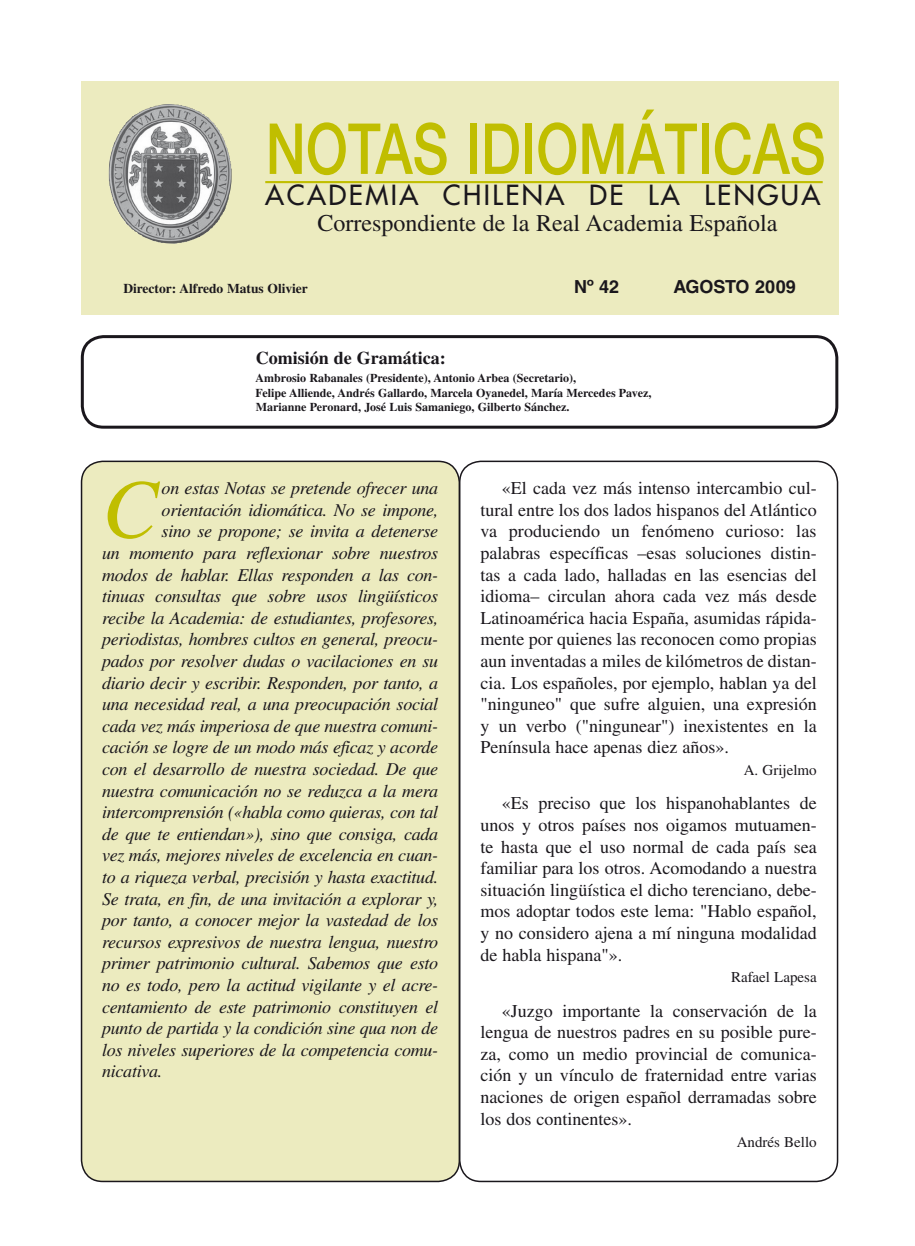
<style>
.page{position:relative;width:915px;height:1246px;background:#fff}
.page>*{position:absolute;margin:0;border:0;box-sizing:border-box;transform-origin:0 0}
.t1{font:italic 84.15px "Times LT Std";color:#c0be00}
.t2{font:500 70.5px "Helvetica Neue";color:#c0be00;scale:.79 1}
.t3{font:500 27px "Futura Std";letter-spacing:.09em;color:#1a171c}
.t4{font:24px "Times LT Std";color:#1a171c}
.t5{font:italic 18px "Times LT Std";letter-spacing:-.015em;color:#1a171c}
.t6{font:18px/21.6px "Times LT Std";color:#1a171c;text-align:justify}
.t7{font:700 18px "Times LT Std";color:#1a171c}
.t8{font:700 18px "Helvetica LT Std";color:#1a171c}
.Autor{font:15px "Times LT Std";color:#1a171c}
.t9{font:700 13.5px "Times LT Std";color:#1a171c}
.t10{font:700 12px "Times LT Std";color:#1a171c}
</style>
<div class="page">
<div style="left:81px;top:461px;width:378px;height:720px;background:#ecebbf;border-radius:21px"></div>
<div style="left:81px;top:461px;width:379px;height:721px;border:2px solid #1a171c;border-radius:21px"></div>
<div style="left:459px;top:461px;width:379px;height:721px;border:2px solid #1a171c;border-radius:21px"></div>
<div style="left:81px;top:81px;width:757px;height:234px;background:#ecebbf"></div>
<hr style="left:265px;top:181px;width:557px;height:2px;background:#c0be00">
<div style="left:81px;top:335px;width:757px;height:94px;border:3px solid #1a171c;border-radius:21px"></div>
<img style="left:109px;top:104px;width:88px;height:140px">
<p class="t2" style="left:266px;top:107px;width:709px">NOTAS IDIOMÁTICAS</p>
<p class="t3" style="left:265px;top:178px;width:556px">ACADEMIA CHILENA DE LA LENGUA</p>
<p class="t4" style="left:317px;top:209px;width:461px">Correspondiente de la Real Academia Española</p>
<p class="t9" style="left:123px;top:281px;width:186px">Director: Alfredo Matus Olivier</p>
<p class="t8" style="left:574px;top:276px;width:47px">Nº 42</p>
<p class="t8" style="left:673px;top:276px;width:124px">AGOSTO 2009</p>
<p class="t7" style="left:256px;top:347px;width:191px">Comisión de Gramática:</p>
<p class="t10" style="left:255px;top:371px;width:322px">Ambrosio Rabanales (Presidente), Antonio Arbea (Secretario),</p>
<p class="t10" style="left:255px;top:385px;width:397px">Felipe Alliende, Andrés Gallardo, Marcela Oyanedel, María Mercedes Pavez,</p>
<p class="t10" style="left:256px;top:400px;width:315px">Marianne Peronard, José Luis Samaniego, Gilberto Sánchez.</p>
<p class="t1" style="left:102px;top:463px;width:58px">C</p>
<p class="t5" style="left:161px;top:478px;width:278px">on estas Notas se pretende ofrecer una</p>
<p class="t5" style="left:161px;top:500px;width:278px">orientación idiomática. No se impone,</p>
<p class="t5" style="left:161px;top:521px;width:278px">sino se propone; se invita a detenerse</p>
<p class="t5" style="left:102px;top:543px;width:337px">un momento para reflexionar sobre nuestros</p>
<p class="t5" style="left:102px;top:565px;width:337px">modos de hablar. Ellas responden a las con-</p>
<p class="t5" style="left:102px;top:586px;width:337px">tinuas consultas que sobre usos lingüísticos</p>
<p class="t5" style="left:102px;top:608px;width:337px">recibe la Academia: de estudiantes, profesores,</p>
<p class="t5" style="left:102px;top:629px;width:337px">periodistas, hombres cultos en general, preocu-</p>
<p class="t5" style="left:102px;top:651px;width:337px">pados por resolver dudas o vacilaciones en su</p>
<p class="t5" style="left:102px;top:673px;width:337px">diario decir y escribir. Responden, por tanto, a</p>
<p class="t5" style="left:102px;top:694px;width:337px">una necesidad real, a una preocupación social</p>
<p class="t5" style="left:102px;top:716px;width:337px">cada vez más imperiosa de que nuestra comuni-</p>
<p class="t5" style="left:102px;top:737px;width:337px">cación se logre de un modo más eficaz y acorde</p>
<p class="t5" style="left:102px;top:759px;width:337px">con el desarrollo de nuestra sociedad. De que</p>
<p class="t5" style="left:102px;top:781px;width:337px">nuestra comunicación no se reduzca a la mera</p>
<p class="t5" style="left:102px;top:802px;width:337px">intercomprensión («habla como quieras, con tal</p>
<p class="t5" style="left:102px;top:824px;width:337px">de que te entiendan»), sino que consiga, cada</p>
<p class="t5" style="left:102px;top:845px;width:337px">vez más, mejores niveles de excelencia en cuan-</p>
<p class="t5" style="left:102px;top:867px;width:337px">to a riqueza verbal, precisión y hasta exactitud.</p>
<p class="t5" style="left:102px;top:889px;width:337px">Se trata, en fin, de una invitación a explorar y,</p>
<p class="t5" style="left:102px;top:910px;width:337px">por tanto, a conocer mejor la vastedad de los</p>
<p class="t5" style="left:102px;top:932px;width:337px">recursos expresivos de nuestra lengua, nuestro</p>
<p class="t5" style="left:102px;top:953px;width:337px">primer patrimonio cultural. Sabemos que esto</p>
<p class="t5" style="left:102px;top:975px;width:337px">no es todo, pero la actitud vigilante y el acre-</p>
<p class="t5" style="left:102px;top:997px;width:337px">centamiento de este patrimonio constituyen el</p>
<p class="t5" style="left:102px;top:1018px;width:337px">punto de partida y la condición sine qua non de</p>
<p class="t5" style="left:102px;top:1040px;width:337px">los niveles superiores de la competencia comu-</p>
<p class="t5" style="left:102px;top:1061px;width:62px">nicativa.</p>
<p class="t6" style="left:480px;top:477px;width:337px;text-indent:21px">«El cada vez más intenso intercambio cul&shy;tural entre los dos lados hispanos del Atlántico va produciendo un fenómeno curioso: las palabras específicas –esas soluciones distin&shy;tas a cada lado, halladas en las esencias del idioma– circulan ahora cada vez más desde Latinoamérica hacia España, asumidas rápida&shy;mente por quienes las reconocen como propias aun inventadas a miles de kilómetros de distan&shy;cia. Los españoles, por ejemplo, hablan ya del "ninguneo" que sufre alguien, una expresión y un verbo ("ningunear") inexistentes en la Península hace apenas diez años».</p>
<p class="Autor" style="left:743px;top:761px;width:74px">A. Grijelmo</p>
<p class="t6" style="left:480px;top:792px;width:337px;text-indent:21px">«Es preciso que los hispanohablantes de unos y otros países nos oigamos mutuamen&shy;te hasta que el uso normal de cada país sea familiar para los otros. Acomodando a nuestra situación lingüística el dicho terenciano, debe&shy;mos adoptar todos este lema: "Hablo español, y no considero ajena a mí ninguna modalidad de habla hispana"».</p>
<p class="Autor" style="left:730px;top:969px;width:87px">Rafael Lapesa</p>
<p class="t6" style="left:480px;top:999px;width:337px;text-indent:21px">«Juzgo importante la conservación de la lengua de nuestros padres en su posible pure&shy;za, como un medio provincial de comunica&shy;ción y un vínculo de fraternidad entre varias naciones de origen español derramadas sobre los dos continentes».</p>
<p class="Autor" style="left:736px;top:1133px;width:81px">Andrés Bello</p>
</div>
